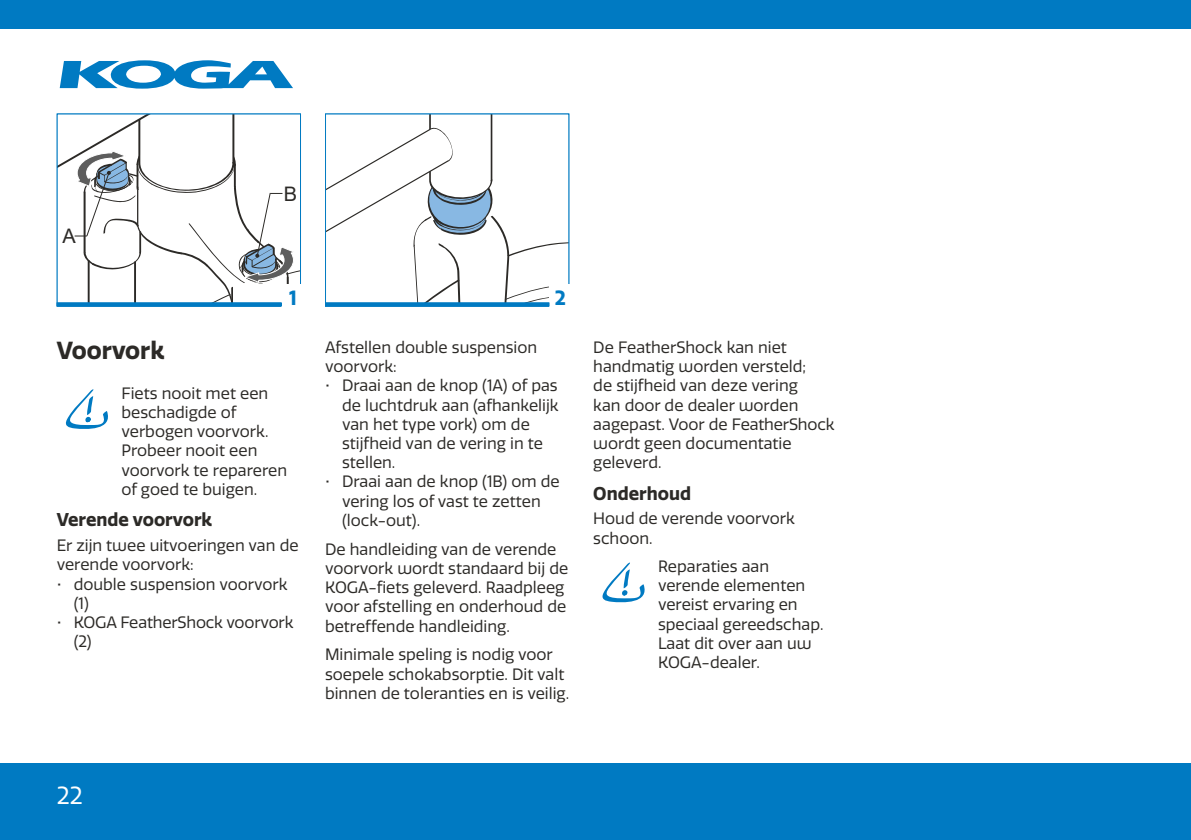
<style>
.page{position:relative;width:1191px;height:840px;background:#fff}
.page>*{position:absolute;margin:0;border:0;box-sizing:border-box;transform-origin:0 0}
.t1{font:700 24px "Quatro";color:#2c2a27}
.t2{font:24px "Quatro";color:#fff}
.t3{font:20px "Arial";color:#2c2a27}
.t4{font:700 20px "Quatro";color:#007ac2}
.t5{font:700 18px "Quatro";color:#2c2a27}
.t6{font:16px/19.2px "Quatro";color:#2c2a27}
</style>
<div class="page">
<svg style="left:327px;top:115px;width:240px;height:187px"></svg>
<div style="left:325px;top:113px;width:244px;height:193px;border:1px solid #007ac2"></div>
<div style="left:549px;top:284px;width:23px;height:23px;background:#fff"></div>
<svg style="left:57px;top:114px;width:243px;height:188px"></svg>
<svg style="left:65px;top:389px;width:43px;height:40px"></svg>
<svg style="left:602px;top:562px;width:43px;height:41px"></svg>
<div style="left:0;top:0;width:1191px;height:28px;background:#007ac2"></div>
<div style="left:0;top:763px;width:1191px;height:76px;background:#007ac2"></div>
<svg style="left:60px;top:60px;width:233px;height:29px"></svg>
<svg style="left:57px;top:302px;width:225px;height:4px"></svg>
<svg style="left:325px;top:302px;width:224px;height:4px"></svg>
<div style="left:282px;top:286px;width:22px;height:22px;background:#fff"></div>
<p class="t3" style="left:62px;top:222px;width:15px">A</p>
<p class="t3" style="left:284px;top:180px;width:15px">B</p>
<p class="t4" style="left:289px;top:286px;width:9px">1</p>
<p class="t4" style="left:555px;top:286px;width:13px">2</p>
<h1 class="t1" style="left:57px;top:336px;width:109px">Voorvork</h1>
<p class="t6" style="left:121px;top:383px;width:167px">Fiets nooit met een beschadigde of verbogen voorvork.<br>Probeer nooit een voorvork te repareren of goed te buigen.</p>
<p class="t5" style="left:57px;top:509px;width:157px">Verende voorvork</p>
<p class="t6" style="left:57px;top:536px;width:243px">Er zijn twee uitvoeringen van de verende voorvork:</p>
<p class="t6" style="left:74px;top:574px;width:215px;text-indent:-17px">• double suspension voorvork (1)</p>
<p class="t6" style="left:74px;top:612px;width:221px;text-indent:-17px">• KOGA FeatherShock voorvork (2)</p>
<p class="t6" style="left:325px;top:338px;width:214px">Afstellen double suspension voorvork:</p>
<p class="t6" style="left:342px;top:376px;width:218px;text-indent:-17px">• Draai aan de knop (1A) of pas de luchtdruk aan (afhankelijk van het type vork) om de stijfheid van de vering in te stellen.</p>
<p class="t6" style="left:342px;top:472px;width:219px;text-indent:-17px">• Draai aan de knop (1B) om de vering los of vast te zetten (lock-out).</p>
<p class="t6" style="left:325px;top:539px;width:245px">De handleiding van de verende voorvork wordt standaard bij de<br>KOGA-fiets geleverd. Raadpleeg voor afstelling en onderhoud de betreffende handleiding.</p>
<p class="t6" style="left:325px;top:645px;width:246px">Minimale speling is nodig voor soepele schokabsorptie. Dit valt binnen de toleranties en is veilig.</p>
<p class="t6" style="left:593px;top:338px;width:243px">De FeatherShock kan niet handmatig worden versteld;<br>de stijfheid van deze vering<br>kan door de dealer worden aagepast. Voor de FeatherShock wordt geen documentatie geleverd.</p>
<p class="t5" style="left:593px;top:482px;width:99px">Onderhoud</p>
<p class="t6" style="left:593px;top:509px;width:203px">Houd de verende voorvork schoon.</p>
<p class="t6" style="left:658px;top:556px;width:167px">Reparaties aan verende elementen vereist ervaring en speciaal gereedschap.<br>Laat dit over aan uw<br>KOGA-dealer.</p>
<h1 class="t2" style="left:57px;top:781px;width:28px">22</h1>
</div>
